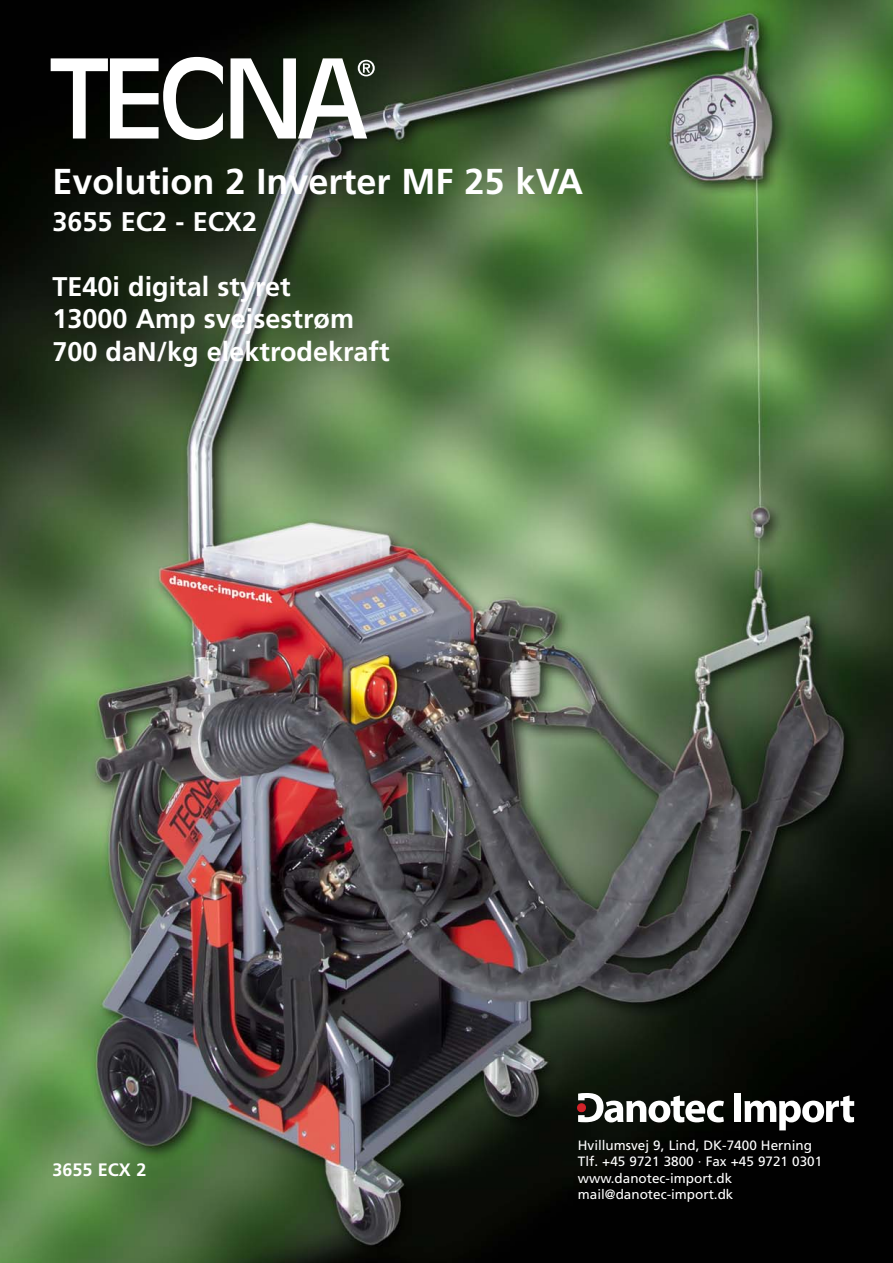
<style>
.page{position:relative;width:893px;height:1263px;background:#fff}
.page>*{position:absolute;margin:0;border:0;box-sizing:border-box;transform-origin:0 0}
.t1{font:700 36px "Frutiger";color:#fff}
.t2{font:700 27px/32.4px "Frutiger";color:#fff}
.t3{font:700 18px "Frutiger";color:#fff}
.t4{font:13.5px/16.5px "Frutiger";color:#fff}
</style>
<div class="page">
<img style="left:0;top:0;width:892px;height:1263px">
<svg style="left:51px;top:57px;width:172px;height:83px"></svg>
<svg style="left:230px;top:58px;width:145px;height:81px"></svg>
<div style="left:734px;top:1093px;width:7px;height:29px;background:#fff"></div>
<svg style="left:744px;top:1095px;width:110px;height:35px"></svg>
<svg style="left:578px;top:1093px;width:146px;height:29px"></svg>
<div style="left:577px;top:1104px;width:8px;height:8px;background:#d2232a;border-radius:50%"></div>
<div style="left:577px;top:1104px;width:8px;height:8px;border:1px solid #d2232a;border-radius:50%"></div>
<h1 class="t1" style="left:52px;top:167px;width:532px">Evolution 2 Inverter MF 25 kVA</h1>
<h2 class="t2" style="left:52px;top:207px;width:206px">3655 EC2 - ECX2</h2>
<h2 class="t2" style="left:52px;top:272px;width:339px">TE40i digital styret<br>13000 Amp svejsestrøm<br>700 daN/kg elektrodekraft</h2>
<h3 class="t3" style="left:52px;top:1162px;width:96px">3655 ECX 2</h3>
<p class="t4" style="left:578px;top:1138px;width:246px">Hvillumsvej 9, Lind, DK-7400 Herning<br>Tlf. +45 9721 3800 · Fax +45 9721 0301 www.danotec-import.dk mail@danotec-import.dk</p>
</div>
